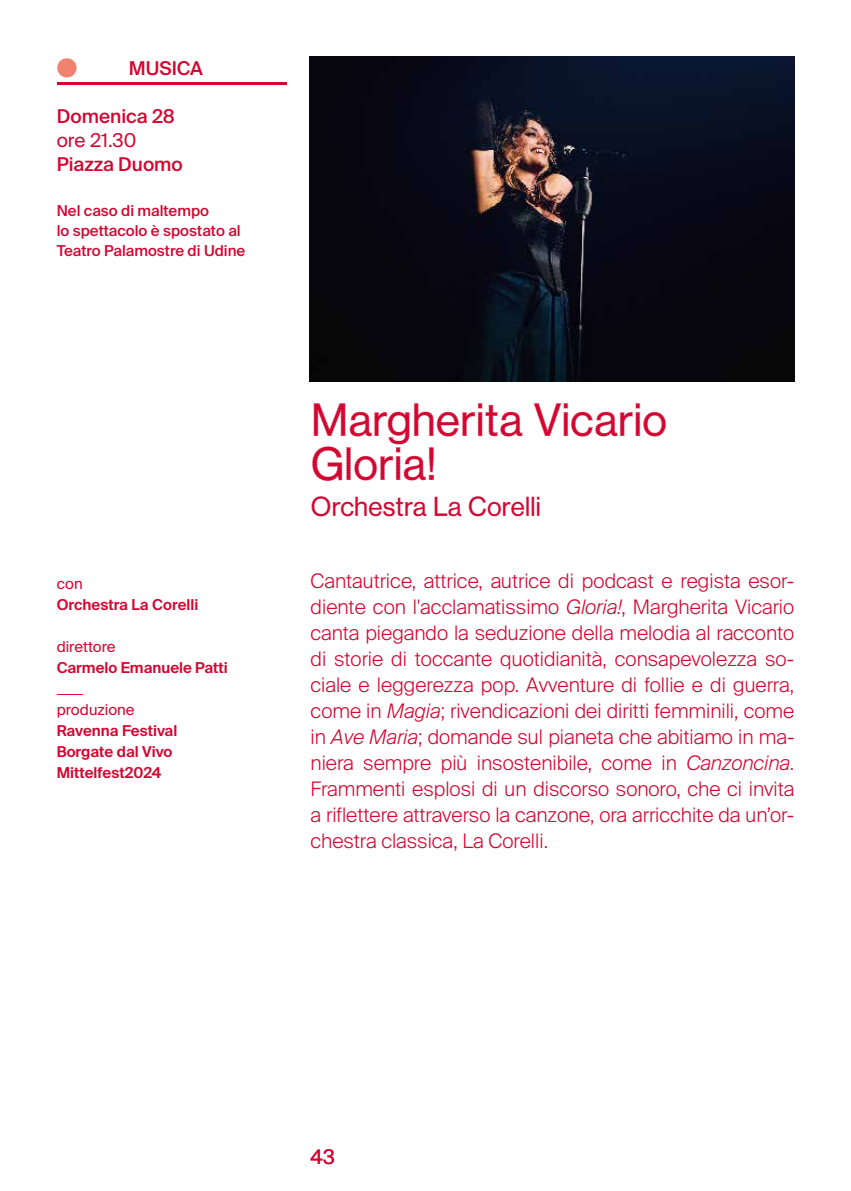
<style>
.page{position:relative;width:851px;height:1191px;background:#fff}
.page>*{position:absolute;margin:0;border:0;box-sizing:border-box;transform-origin:0 0}
.t1{font:44px/44px "Haas Mittelfest 24";letter-spacing:-.02em;color:#d30631}
.t2{font:600 34px "Suisse Intl";color:#f0836f}
.t3{font:26px "Haas Mittelfest 24";letter-spacing:-.02em;color:#d30631}
.t4{font:300 20px/26px "Suisse Intl";color:#d30631;text-align:justify}
.t5{font:20px "Suisse Intl";color:#d30631}
.t6{font:500 19px "Suisse Intl";color:#d30631}
.t7{font:19px "Suisse Intl";color:#d30631}
.t8{font:600 15px/21px "Suisse Intl";color:#d30631}
.t9{font:500 15px/20px "Suisse Intl";color:#d30631}
.t10{font:15px "Suisse Intl";color:#d30631}
.t11{font:300 15px "Suisse Intl";color:#d30631}
.s1{font-style:italic}
</style>
<div class="page">
<img style="left:310px;top:57px;width:484px;height:324px">
<hr style="left:57px;top:82px;width:229px;height:3px;background:#d30631">
<h2 class="t2" style="left:57px;top:45px;width:22px">●</h2>
<p class="t6" style="left:129px;top:58px;width:76px">MUSICA</p>
<p class="t6" style="left:57px;top:106px;width:120px">Domenica 28</p>
<p class="t7" style="left:57px;top:130px;width:81px">ore 21.30</p>
<p class="t6" style="left:57px;top:154px;width:127px">Piazza Duomo</p>
<p class="t9" style="left:57px;top:200px;width:190px">Nel caso di maltempo<br>lo spettacolo è spostato al<br>Teatro Palamostre di Udine</p>
<p class="t10" style="left:57px;top:574px;width:27px">con</p>
<p class="t8" style="left:57px;top:594px;width:143px">Orchestra La Corelli</p>
<p class="t10" style="left:57px;top:637px;width:60px">direttore</p>
<p class="t8" style="left:57px;top:657px;width:172px">Carmelo Emanuele Patti</p>
<p class="t11" style="left:57px;top:679px;width:28px">_____</p>
<p class="t10" style="left:57px;top:700px;width:79px">produzione</p>
<p class="t8" style="left:57px;top:720px;width:122px">Ravenna Festival<br>Borgate dal Vivo<br>Mittelfest2024</p>
<h1 class="t1" style="left:310px;top:398px;width:358px">Margherita Vicario<br>Gloria!</h1>
<h3 class="t3" style="left:310px;top:490px;width:232px">Orchestra La Corelli</h3>
<p class="t4" style="left:310px;top:568px;width:485px">Cantautrice, attrice, autrice di podcast e regista esor&shy;diente con l'acclamatissimo <span class="s1">Gloria!</span>, Margherita Vicario canta piegando la seduzione della melodia al racconto di storie di toccante quotidianità, consapevolezza so&shy;ciale e leggerezza pop. Avventure di follie e di guerra, come in <span class="s1">Magia</span>; rivendicazioni dei diritti femminili, come in <span class="s1">Ave Maria</span>; domande sul pianeta che abitiamo in ma&shy;niera sempre più insostenibile, come in <span class="s1">Canzoncina</span>.<br>Frammenti esplosi di un discorso sonoro, che ci invita a riflettere attraverso la canzone, ora arricchite da un’or&shy;chestra classica, La Corelli.</p>
<p class="t5" style="left:310px;top:1145px;width:26px">43</p>
</div>
